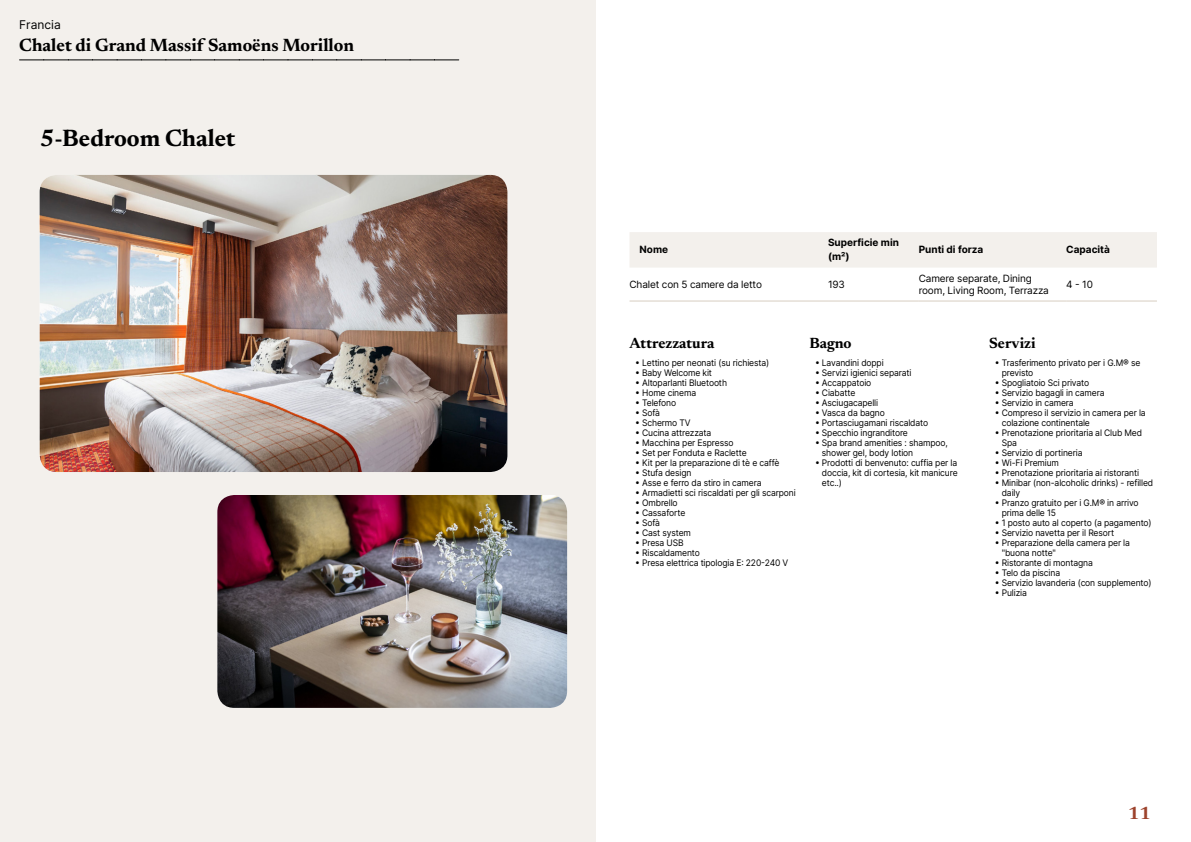
<style>
.page{position:relative;width:1191px;height:842px;background:#fff}
.page>*{position:absolute;margin:0;border:0;box-sizing:border-box;transform-origin:0 0}
.t1{font:700 24px "Newsreader 24 pt";color:#000}
.t2{font:700 18px "Newsreader 24 pt";color:#000}
.t3{font:700 18px "Newsreader 24 pt";color:#9d432c}
.t4{font:700 15px "Newsreader 24 pt";color:#000}
.t5{font:12px "Inter";color:#000}
.t6{font:10px/12px "Inter";letter-spacing:-.015em;color:#000}
.t7{font:700 10px/14px "Inter";color:#000}
.t8{font:9px/10px "Inter";letter-spacing:-.015em;color:#000;scale:.95 1}
</style>
<div class="page">
<div style="left:0;top:0;width:595px;height:842px;background:#f3f0ec"></div>
<img style="left:40px;top:175px;width:467px;height:297px">
<img style="left:217px;top:495px;width:350px;height:213px">
<svg style="left:20px;top:60px;width:439px;height:1px"></svg>
<div style="left:630px;top:232px;width:527px;height:36px;background:#f3f0ec"></div>
<hr style="left:629px;top:300px;width:199px;height:1px;background:#d7cdc1">
<hr style="left:828px;top:300px;width:90px;height:1px;background:#d7cdc1">
<hr style="left:918px;top:300px;width:148px;height:1px;background:#d7cdc1">
<hr style="left:1066px;top:300px;width:91px;height:1px;background:#d7cdc1">
<h3 class="t5" style="left:19px;top:15px;width:43px">Francia</h3>
<h2 class="t2" style="left:19px;top:32px;width:336px">Chalet di Grand Massif Samoëns Morillon</h2>
<h1 class="t1" style="left:40px;top:121px;width:197px">5-Bedroom Chalet</h1>
<p class="t7" style="left:639px;top:243px;width:30px">Nome</p>
<p class="t7" style="left:828px;top:236px;width:72px">Superficie min (m²)</p>
<p class="t7" style="left:918px;top:243px;width:66px">Punti di forza</p>
<p class="t7" style="left:1066px;top:243px;width:45px">Capacità</p>
<p class="t6" style="left:629px;top:278px;width:134px">Chalet con 5 camere da letto</p>
<p class="t6" style="left:828px;top:278px;width:18px">193</p>
<p class="t6" style="left:918px;top:272px;width:132px">Camere separate, Dining room, Living Room, Terrazza</p>
<p class="t6" style="left:1066px;top:278px;width:28px">4 - 10</p>
<h3 class="t4" style="left:629px;top:332px;width:86px">Attrezzatura</h3>
<p class="t8" style="left:635px;top:358px;width:143px">• Lettino per neonati (su richiesta)</p>
<p class="t8" style="left:635px;top:368px;width:82px">• Baby Welcome kit</p>
<p class="t8" style="left:635px;top:378px;width:98px">• Altoparlanti Bluetooth</p>
<p class="t8" style="left:635px;top:388px;width:66px">• Home cinema</p>
<p class="t8" style="left:635px;top:398px;width:45px">• Telefono</p>
<p class="t8" style="left:635px;top:408px;width:28px">• Sofà</p>
<p class="t8" style="left:635px;top:418px;width:60px">• Schermo TV</p>
<p class="t8" style="left:635px;top:428px;width:82px">• Cucina attrezzata</p>
<p class="t8" style="left:635px;top:438px;width:105px">• Macchina per Espresso</p>
<p class="t8" style="left:635px;top:448px;width:119px">• Set per Fonduta e Raclette</p>
<p class="t8" style="left:635px;top:458px;width:153px">• Kit per la preparazione di tè e caffè</p>
<p class="t8" style="left:635px;top:468px;width:61px">• Stufa design</p>
<p class="t8" style="left:635px;top:478px;width:134px">• Asse e ferro da stiro in camera</p>
<p class="t8" style="left:635px;top:488px;width:170px">• Armadietti sci riscaldati per gli scarponi</p>
<p class="t8" style="left:635px;top:498px;width:46px">• Ombrello</p>
<p class="t8" style="left:635px;top:508px;width:54px">• Cassaforte</p>
<p class="t8" style="left:635px;top:518px;width:28px">• Sofà</p>
<p class="t8" style="left:635px;top:528px;width:60px">• Cast system</p>
<p class="t8" style="left:635px;top:538px;width:52px">• Presa USB</p>
<p class="t8" style="left:635px;top:548px;width:70px">• Riscaldamento</p>
<p class="t8" style="left:635px;top:558px;width:163px">• Presa elettrica tipologia E: 220-240 V</p>
<h3 class="t4" style="left:809px;top:332px;width:44px">Bagno</h3>
<p class="t8" style="left:815px;top:358px;width:74px">• Lavandini doppi</p>
<p class="t8" style="left:815px;top:368px;width:103px">• Servizi igienici separati</p>
<p class="t8" style="left:815px;top:378px;width:61px">• Accappatoio</p>
<p class="t8" style="left:815px;top:388px;width:44px">• Ciabatte</p>
<p class="t8" style="left:815px;top:398px;width:68px">• Asciugacapelli</p>
<p class="t8" style="left:815px;top:408px;width:75px">• Vasca da bagno</p>
<p class="t8" style="left:815px;top:418px;width:121px">• Portasciugamani riscaldato</p>
<p class="t8" style="left:815px;top:428px;width:99px">• Specchio ingranditore</p>
<p class="t8" style="left:822px;top:438px;width:134px;text-indent:-7px">• Spa brand amenities : shampoo, shower gel, body lotion</p>
<p class="t8" style="left:822px;top:458px;width:144px;text-align:justify;text-indent:-7px">• Prodotti di benvenuto: cuffia per la doccia, kit di cortesia, kit manicure etc..)</p>
<h3 class="t4" style="left:989px;top:332px;width:48px">Servizi</h3>
<p class="t8" style="left:1001px;top:358px;width:147px;text-indent:-7px">• Trasferimento privato per i G.M® se previsto</p>
<p class="t8" style="left:994px;top:378px;width:101px">• Spogliatoio Sci privato</p>
<p class="t8" style="left:994px;top:388px;width:117px">• Servizio bagagli in camera</p>
<p class="t8" style="left:994px;top:398px;width:85px">• Servizio in camera</p>
<p class="t8" style="left:1001px;top:408px;width:153px;text-indent:-7px">• Compreso il servizio in camera per la colazione continentale</p>
<p class="t8" style="left:1001px;top:428px;width:149px;text-indent:-7px">• Prenotazione prioritaria al Club Med<br>Spa</p>
<p class="t8" style="left:994px;top:448px;width:94px">• Servizio di portineria</p>
<p class="t8" style="left:994px;top:458px;width:69px">• Wi-Fi Premium</p>
<p class="t8" style="left:994px;top:468px;width:153px">• Prenotazione prioritaria ai ristoranti</p>
<p class="t8" style="left:1001px;top:478px;width:161px;text-indent:-7px">• Minibar (non-alcoholic drinks) - refilled daily</p>
<p class="t8" style="left:1001px;top:498px;width:146px;text-indent:-7px">• Pranzo gratuito per i G.M® in arrivo prima delle 15</p>
<p class="t8" style="left:994px;top:518px;width:166px">• 1 posto auto al coperto (a pagamento)</p>
<p class="t8" style="left:994px;top:528px;width:127px">• Servizio navetta per il Resort</p>
<p class="t8" style="left:1001px;top:538px;width:136px;text-indent:-7px">• Preparazione della camera per la "buona notte"</p>
<p class="t8" style="left:994px;top:558px;width:105px">• Ristorante di montagna</p>
<p class="t8" style="left:994px;top:568px;width:70px">• Telo da piscina</p>
<p class="t8" style="left:994px;top:578px;width:166px">• Servizio lavanderia (con supplemento)</p>
<p class="t8" style="left:994px;top:588px;width:35px">• Pulizia</p>
<h2 class="t3" style="left:1128px;top:800px;width:24px">11</h2>
</div>
